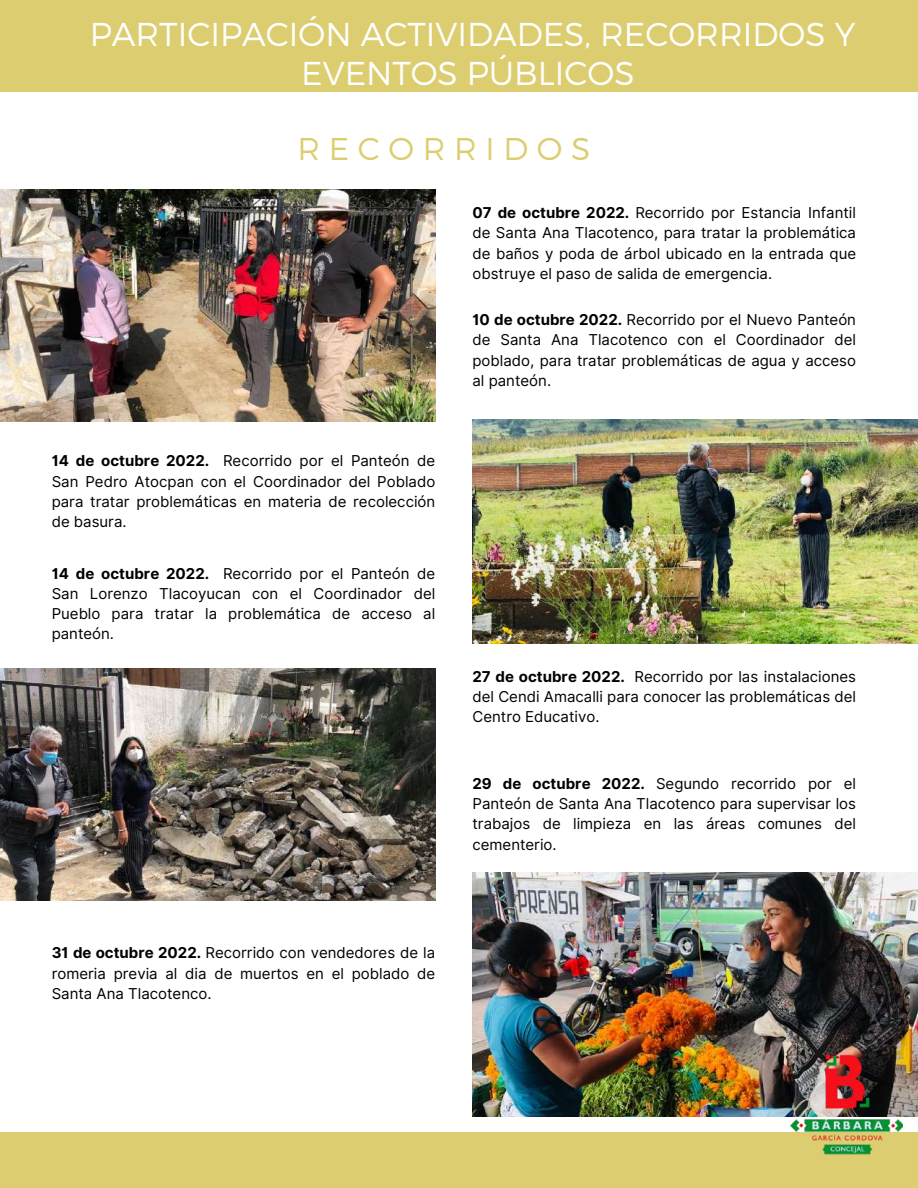
<style>
.page{position:relative;width:918px;height:1188px;background:#fff}
.page>*{position:absolute;margin:0;border:0;box-sizing:border-box;transform-origin:0 0}
.t1{font:300 33px/39.3px "Montserrat";color:#fff;text-align:center}
.t2{font:300 31.5px "Montserrat";letter-spacing:.275em;color:#dcce70}
.t3{font:15px/20.2px "Inter";color:#000;text-align:justify}
.s1{font-weight:700}
</style>
<div class="page">
<img style="left:472px;top:873px;width:446px;height:244px">
<div style="left:0;top:0;width:918px;height:92px;background:#dcce70"></div>
<div style="left:0;top:1132px;width:918px;height:56px;background:#dcce70"></div>
<img style="left:472px;top:419px;width:446px;height:224px">
<img style="left:0;top:189px;width:435px;height:232px">
<img style="left:787px;top:1046px;width:116px;height:109px">
<img style="left:0;top:669px;width:435px;height:231px">
<h1 class="t1" style="left:90px;top:13px;width:767px">PARTICIPACIÓN ACTIVIDADES, RECORRIDOS Y<br>EVENTOS PÚBLICOS</h1>
<h2 class="t2" style="left:297px;top:128px;width:294px">RECORRIDOS</h2>
<p class="t3" style="left:472px;top:202px;width:385px"><span class="s1">07 de octubre 2022.</span> Recorrido por Estancia Infantil de Santa Ana Tlacotenco, para tratar la problemática de baños y poda de árbol ubicado en la entrada que obstruye el paso de salida de emergencia.</p>
<p class="t3" style="left:52px;top:451px;width:385px"><span class="s1">14 de octubre 2022.</span> Recorrido por el Panteón de San Pedro Atocpan con el Coordinador del Poblado para tratar problemáticas en materia de recolección de basura.</p>
<p class="t3" style="left:52px;top:563px;width:385px"><span class="s1">14 de octubre 2022.</span> Recorrido por el Panteón de San Lorenzo Tlacoyucan con el Coordinador del Pueblo para tratar la problemática de acceso al panteón.</p>
<p class="t3" style="left:472px;top:309px;width:385px"><span class="s1">10 de octubre 2022.</span> Recorrido por el Nuevo Panteón de Santa Ana Tlacotenco con el Coordinador del poblado, para tratar problemáticas de agua y acceso al panteón.</p>
<p class="t3" style="left:472px;top:666px;width:385px"><span class="s1">27 de octubre 2022.</span> Recorrido por las instalaciones del Cendi Amacalli para conocer las problemáticas del Centro Educativo.</p>
<p class="t3" style="left:472px;top:773px;width:385px"><span class="s1">29 de octubre 2022.</span> Segundo recorrido por el Panteón de Santa Ana Tlacotenco para supervisar los trabajos de limpieza en las áreas comunes del cementerio.</p>
<p class="t3" style="left:52px;top:943px;width:385px"><span class="s1">31 de octubre 2022.</span> Recorrido con vendedores de la romeria previa al dia de muertos en el poblado de Santa Ana Tlacotenco.</p>
</div>
